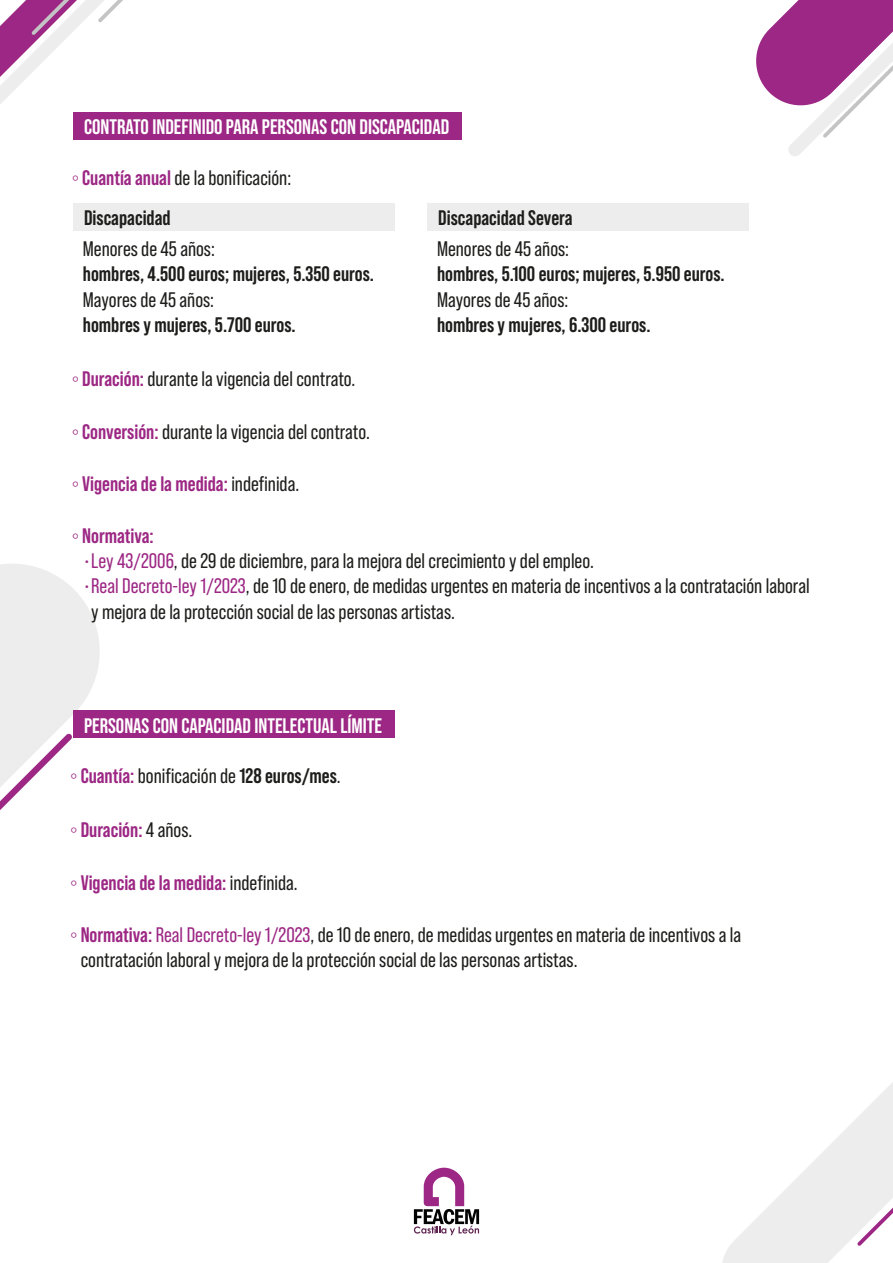
<style>
.page{position:relative;width:893px;height:1263px;background:#fff}
.page>*{position:absolute;margin:0;border:0;box-sizing:border-box;transform-origin:0 0}
.t1{font:21px/25.2px "Bebas Neue Pro";color:#1d1d1b}
.t2{font:700 21px "Bebas Neue Pro";color:#1d1d1b}
.t3{font:700 21px "Bebas Neue Pro";color:#9c2784}
.t4{font:700 21px "Bebas Neue Pro";color:#fff}
.s1{font-family:"Times New Roman";color:#9c2784}
.s2{font-weight:700;color:#9c2784}
.s3{font-family:"Times New Roman";font-weight:400}
.s4{font-weight:400;color:#1d1d1b}
.s5{color:#9c2784}
.s6{font-weight:700}
</style>
<div class="page">
<svg style="left:756px;top:0;width:137px;height:156px"></svg>
<svg style="left:722px;top:1082px;width:171px;height:181px"></svg>
<svg style="left:0;top:564px;width:108px;height:246px"></svg>
<svg style="left:0;top:0;width:123px;height:104px"></svg>
<svg style="left:414px;top:1168px;width:65px;height:67px"></svg>
<div style="left:73px;top:112px;width:388px;height:28px;background:#9c2784"></div>
<div style="left:73px;top:203px;width:322px;height:27px;background:#ededed"></div>
<div style="left:427px;top:203px;width:322px;height:27px;background:#ededed"></div>
<div style="left:73px;top:711px;width:322px;height:27px;background:#9c2784"></div>
<p class="t4" style="left:84px;top:115px;width:367px">CONTRATO INDEFINIDO PARA PERSONAS CON DISCAPACIDAD</p>
<p class="t1" style="left:72px;top:165px;width:221px"><span class="s1">◦</span><span class="s2">Cuantía anual</span> de la bonificación:</p>
<p class="t2" style="left:84px;top:205px;width:88px">Discapacidad</p>
<p class="t1" style="left:83px;top:236px;width:134px">Menores de 45 años:</p>
<p class="t2" style="left:83px;top:262px;width:293px">hombres, 4.500 euros; mujeres, 5.350 euros.</p>
<p class="t1" style="left:83px;top:287px;width:133px">Mayores de 45 años:</p>
<p class="t2" style="left:83px;top:312px;width:214px">hombres y mujeres, 5.700 euros.</p>
<p class="t2" style="left:438px;top:205px;width:136px">Discapacidad Severa</p>
<p class="t1" style="left:437px;top:236px;width:134px">Menores de 45 años:</p>
<p class="t2" style="left:437px;top:262px;width:289px">hombres, 5.100 euros; mujeres, 5.950 euros.</p>
<p class="t1" style="left:437px;top:287px;width:133px">Mayores de 45 años:</p>
<p class="t2" style="left:437px;top:312px;width:215px">hombres y mujeres, 6.300 euros.</p>
<p class="t1" style="left:72px;top:366px;width:285px"><span class="s1">◦</span> <span class="s2">Duración:</span> durante la vigencia del contrato.</p>
<p class="t1" style="left:72px;top:419px;width:300px"><span class="s1">◦</span><span class="s2">Conversión:</span> durante la vigencia del contrato.</p>
<p class="t3" style="left:72px;top:471px;width:229px"><span class="s3">◦</span>Vigencia de la medida: <span class="s4">indefinida.</span></p>
<p class="t3" style="left:72px;top:524px;width:84px"><span class="s3">◦</span> Normativa:</p>
<p class="t1" style="left:84px;top:548px;width:512px"><span class="s5">•Ley 43/2006</span>, de 29 de diciembre, para la mejora del crecimiento y del empleo.</p>
<p class="t1" style="left:91px;top:573px;width:720px;text-indent:-7px"><span class="s5">•Real Decreto-ley 1/2023</span>, de 10 de enero, de medidas urgentes en materia de incentivos a la contratación laboral y mejora de la protección social de las personas artistas.</p>
<p class="t4" style="left:84px;top:713px;width:300px">PERSONAS CON CAPACIDAD INTELECTUAL LÍMITE</p>
<p class="t1" style="left:70px;top:763px;width:272px"><span class="s1">◦</span><span class="s2">Cuantía:</span> bonificación de <span class="s6">128 euros/mes</span>.</p>
<p class="t3" style="left:70px;top:818px;width:124px"><span class="s3">◦</span> Duración: <span class="s4">4 años.</span></p>
<p class="t3" style="left:70px;top:870px;width:229px"><span class="s3">◦</span>Vigencia de la medida: <span class="s4">indefinida.</span></p>
<p class="t1" style="left:81px;top:922px;width:662px;text-indent:-10px"><span class="s1">◦</span> <span class="s2">Normativa:</span> <span class="s5">Real Decreto-ley 1/2023</span>, de 10 de enero, de medidas urgentes en materia de incentivos a la contratación laboral y mejora de la protección social de las personas artistas.</p>
</div>
